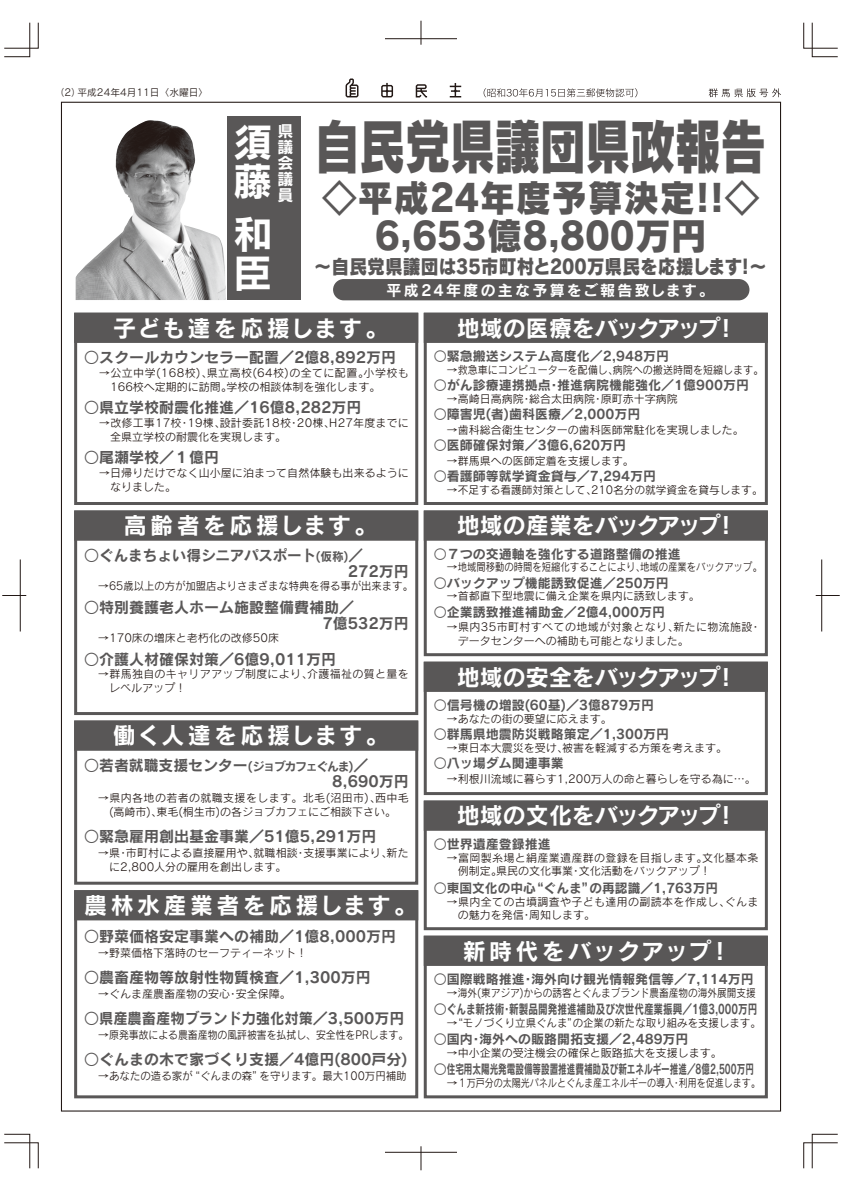
<style>
.page{position:relative;width:842px;height:1191px;background:#fff}
.page>*{position:absolute;margin:0;border:0;box-sizing:border-box;transform-origin:0 0}
.t1{font:59.9px "Rodin Pro EB";letter-spacing:-.03em;color:#595757;scale:.78 1}
.t2{font:39.2px/39.2px "Rodin Pro B";color:#fff}
.t3{font:37.4px/37.8px "Rodin Pro EB";color:#595757;text-align:center;scale:.96 1}
.t4{font:23px "Rodin Pro B";letter-spacing:-.01em;color:#fff}
.t5{font:23px "Rodin Pro B";letter-spacing:.15em;color:#fff}
.t6{font:23px "Rodin Pro B";letter-spacing:.08em;color:#fff}
.t7{font:23px "Rodin Pro B";letter-spacing:.09em;color:#fff}
.t8{font:23px "Rodin Pro B";letter-spacing:.06em;color:#fff}
.t9{font:23px "Rodin Pro B";letter-spacing:.145em;color:#fff}
.t10{font:19.8px "Rodin Pro EB";color:#595757;scale:.9 1}
.t11{font:16px/16px "Rodin Pro B";color:#fff;text-align:justify}
.t12{font:15px/16px "Rodin Pro B";color:#595757}
.t13{font:15px "Rodin Pro B";letter-spacing:.15em;color:#fff}
.t14{font:13px "Rodin Pro B";color:#595757}
.t15{font:11px/14px "Rodin Pro M";color:#221815}
.t16{font:11px/14px "Rodin Pro M";letter-spacing:.035em;color:#221815}
.t17{font:11px/13px "Rodin Pro M";letter-spacing:.03em;color:#221815}
.t18{font:11px/14px "Rodin Pro M";letter-spacing:.025em;color:#221815}
.t19{font:9.7px "Rodin Pro M";color:#221815}
.s1{font-size:12px}
</style>
<div class="page">
<div style="left:74px;top:313px;width:344px;height:192px;border:3px solid #595757"></div>
<div style="left:74px;top:313px;width:344px;height:30px;background:#595757"></div>
<div style="left:424px;top:313px;width:344px;height:192px;border:3px solid #595757"></div>
<div style="left:424px;top:313px;width:344px;height:30px;background:#595757"></div>
<div style="left:424px;top:510px;width:344px;height:146px;border:3px solid #595757"></div>
<div style="left:424px;top:510px;width:344px;height:31px;background:#595757;border:3px solid #595757"></div>
<div style="left:424px;top:661px;width:344px;height:134px;border:3px solid #595757"></div>
<div style="left:424px;top:661px;width:344px;height:31px;background:#595757;border:3px solid #595757"></div>
<div style="left:424px;top:800px;width:344px;height:130px;border:3px solid #595757"></div>
<div style="left:424px;top:800px;width:344px;height:30px;background:#595757;border:3px solid #595757"></div>
<div style="left:74px;top:510px;width:344px;height:205px;border:3px solid #595757"></div>
<div style="left:74px;top:510px;width:344px;height:31px;background:#595757;border:3px solid #595757"></div>
<div style="left:74px;top:720px;width:344px;height:164px;border:3px solid #595757"></div>
<div style="left:74px;top:720px;width:344px;height:30px;background:#595757;border:3px solid #595757"></div>
<div style="left:74px;top:890px;width:344px;height:208px;border:3px solid #595757"></div>
<div style="left:74px;top:890px;width:344px;height:30px;background:#595757"></div>
<div style="left:424px;top:935px;width:344px;height:163px;border:3px solid #595757"></div>
<div style="left:424px;top:935px;width:344px;height:31px;background:#595757;border:3px solid #595757"></div>
<div style="left:227px;top:116px;width:74px;height:184px;background:#595757"></div>
<img style="left:76px;top:120px;width:150px;height:180px">
<div style="left:333px;top:279px;width:416px;height:21px;background:#595757;border-radius:11px"></div>
<svg style="left:484px;top:88px;width:153px;height:9px"></svg>
<svg style="left:709px;top:88px;width:72px;height:9px"></svg>
<svg style="left:381px;top:83px;width:12px;height:14px"></svg>
<svg style="left:416px;top:84px;width:11px;height:13px"></svg>
<svg style="left:450px;top:83px;width:11px;height:14px"></svg>
<svg style="left:346px;top:78px;width:12px;height:19px"></svg>
<svg style="left:4px;top:1134px;width:35px;height:34px"></svg>
<svg style="left:4px;top:22px;width:35px;height:35px"></svg>
<svg style="left:803px;top:22px;width:35px;height:35px"></svg>
<svg style="left:803px;top:1134px;width:35px;height:34px"></svg>
<svg style="left:2px;top:595px;width:24px;height:1px"></svg>
<hr style="left:20px;top:559px;width:1px;height:72px;background:#221815">
<svg style="left:816px;top:595px;width:24px;height:1px"></svg>
<hr style="left:821px;top:559px;width:1px;height:72px;background:#221815">
<hr style="left:385px;top:39px;width:72px;height:1px;background:#221815">
<svg style="left:421px;top:21px;width:1px;height:24px"></svg>
<hr style="left:385px;top:1152px;width:72px;height:1px;background:#221815">
<svg style="left:421px;top:1146px;width:1px;height:24px"></svg>
<p class="t19" style="left:55px;top:86px;width:155px">（2）平成24年4月11日〈水曜日〉</p>
<h2 class="t2" style="left:233px;top:121px;width:40px">須藤</h2>
<h3 class="t11" style="left:277px;top:122px;width:17px">県議会議員</h3>
<h2 class="t2" style="left:233px;top:213px;width:39px">和臣</h2>
<h1 class="t1" style="left:314px;top:104px;width:581px">自民党県議団県政報告</h1>
<h3 class="t3" style="left:322px;top:177px;width:458px">◇平成24年度予算決定!!◇<br>6,653億8,800万円</h3>
<h3 class="t10" style="left:314px;top:253px;width:505px">～自民党県議団は35市町村と200万県民を応援します!～</h3>
<h3 class="t13" style="left:386px;top:280px;width:329px">平成24年度の主な予算をご報告致します。</h3>
<h3 class="t6" style="left:113px;top:312px;width:265px">子ども達を応援します｡</h3>
<h3 class="t12" style="left:84px;top:349px;width:313px">○スクールカウンセラー配置／2億8,892万円</h3>
<p class="t15" style="left:110px;top:365px;width:300px;text-indent:-11px">→公立中学(168校)､県立高校(64校)の全てに配置｡小学校も<br>166校へ定期的に訪問｡学校の相談体制を強化します。</p>
<h3 class="t12" style="left:84px;top:399px;width:279px">○県立学校耐震化推進／16億8,282万円</h3>
<p class="t15" style="left:110px;top:415px;width:300px;text-indent:-11px">→改修工事17校･19棟､設計委託18校･20棟､H27年度までに全県立学校の耐震化を実現します。</p>
<h3 class="t12" style="left:84px;top:449px;width:137px">○尾瀬学校／１億円</h3>
<p class="t15" style="left:110px;top:465px;width:300px;text-indent:-11px">→日帰りだけでなく山小屋に泊まって自然体験も出来るようになりました。</p>
<h3 class="t9" style="left:124px;top:510px;width:243px">高齢者を応援します｡</h3>
<h3 class="t12" style="left:333px;top:546px;width:78px;text-indent:-249px">○ぐんまちょい得シニアパスポート<span class="s1">(仮称)</span>／　272万円</h3>
<p class="t15" style="left:98px;top:579px;width:311px">→65歳以上の方が加盟店よりさまざまな特典を得る事が出来ます｡</p>
<h3 class="t12" style="left:307px;top:598px;width:103px;text-indent:-223px">○特別養護老人ホーム施設整備費補助／<br>　7億532万円</h3>
<p class="t15" style="left:98px;top:631px;width:182px">→170床の増床と老朽化の改修50床</p>
<h3 class="t12" style="left:84px;top:650px;width:253px">○介護人材確保対策／6億9,011万円</h3>
<p class="t18" style="left:109px;top:667px;width:301px;text-indent:-11px">→群馬独自のキャリアアップ制度により､介護福祉の質と量をレベルアップ！</p>
<h3 class="t7" style="left:113px;top:720px;width:265px">働く人達を応援します｡</h3>
<h3 class="t12" style="left:317px;top:756px;width:93px;text-indent:-233px">○若者就職支援センター<span class="s1">(ジョブカフェぐんま)</span>／　8,690万円</h3>
<p class="t16" style="left:98px;top:791px;width:312px;text-align:center">→県内各地の若者の就職支援をします。北毛(沼田市)､西中毛(高崎市)､東毛(桐生市)の各ジョブカフェにご相談下さい。</p>
<h3 class="t12" style="left:84px;top:827px;width:294px">○緊急雇用創出基金事業／51億5,291万円</h3>
<p class="t15" style="left:109px;top:846px;width:301px;text-indent:-11px">→県･市町村による直接雇用や､就職相談･支援事業により､新たに2,800人分の雇用を創出します。</p>
<h3 class="t5" style="left:84px;top:890px;width:322px">農林水産業者を応援します｡</h3>
<h3 class="t12" style="left:84px;top:927px;width:313px">○野菜価格安定事業への補助／1億8,000万円</h3>
<p class="t15" style="left:98px;top:945px;width:211px">→野菜価格下落時のセーフティーネット！</p>
<h3 class="t12" style="left:84px;top:968px;width:288px">○農畜産物等放射性物質検査／1,300万円</h3>
<p class="t15" style="left:98px;top:986px;width:194px">→ぐんま産農畜産物の安心･安全保障。</p>
<h3 class="t12" style="left:84px;top:1009px;width:322px">○県産農畜産物ブランド力強化対策／3,500万円</h3>
<p class="t15" style="left:98px;top:1027px;width:312px">→原発事故による農畜産物の風評被害を払拭し、安全性をPRします。</p>
<h3 class="t12" style="left:84px;top:1050px;width:325px">○ぐんまの木で家づくり支援／4億円(800戸分)</h3>
<p class="t15" style="left:98px;top:1068px;width:310px">→あなたの造る家が“ぐんまの森”を守ります。最大100万円補助</p>
<h3 class="t4" style="left:457px;top:312px;width:282px">地域の医療をバックアップ！</h3>
<p class="t14" style="left:434px;top:348px;width:237px">○緊急搬送システム高度化／2,948万円</p>
<p class="t15" style="left:447px;top:362px;width:313px">→救急車にコンピューターを配備し､病院への搬送時間を短縮します｡</p>
<p class="t14" style="left:434px;top:377px;width:317px">○がん診療連携拠点･推進病院機能強化／1億900万円</p>
<p class="t15" style="left:447px;top:391px;width:232px">→高崎日高病院･総合太田病院･原町赤十字病院</p>
<p class="t14" style="left:434px;top:406px;width:208px">○障害児(者)歯科医療／2,000万円</p>
<p class="t15" style="left:447px;top:422px;width:298px">→歯科総合衛生センターの歯科医師常駐化を実現しました。</p>
<p class="t14" style="left:434px;top:437px;width:194px">○医師確保対策／3億6,620万円</p>
<p class="t15" style="left:447px;top:453px;width:188px">→群馬県への医師定着を支援します。</p>
<p class="t14" style="left:434px;top:468px;width:224px">○看護師等就学資金貸与／7,294万円</p>
<p class="t15" style="left:447px;top:482px;width:312px">→不足する看護師対策として､210名分の就学資金を貸与します｡</p>
<h3 class="t4" style="left:457px;top:510px;width:282px">地域の産業をバックアップ！</h3>
<p class="t14" style="left:434px;top:545px;width:248px">○７つの交通軸を強化する道路整備の推進</p>
<p class="t15" style="left:447px;top:560px;width:312px">→地域間移動の時間を短縮化することにより､地域の産業をバックアップ｡</p>
<p class="t14" style="left:434px;top:574px;width:236px">○バックアップ機能誘致促進／250万円</p>
<p class="t15" style="left:447px;top:589px;width:254px">→首都直下型地震に備え企業を県内に誘致します。</p>
<p class="t14" style="left:434px;top:603px;width:233px">○企業誘致推進補助金／2億4,000万円</p>
<p class="t16" style="left:458px;top:620px;width:302px;text-indent:-11px">→県内35市町村すべての地域が対象となり､新たに物流施設･データセンターへの補助も可能となりました。</p>
<h3 class="t4" style="left:457px;top:661px;width:282px">地域の安全をバックアップ！</h3>
<p class="t14" style="left:434px;top:696px;width:222px">○信号機の増設(60基)／3億879万円</p>
<p class="t15" style="left:447px;top:711px;width:166px">→あなたの街の要望に応えます。</p>
<p class="t14" style="left:434px;top:725px;width:237px">○群馬県地震防災戦略策定／1,300万円</p>
<p class="t15" style="left:447px;top:740px;width:282px">→東日本大震災を受け､被害を軽減する方策を考えます。</p>
<p class="t14" style="left:434px;top:754px;width:131px">○八ッ場ダム関連事業</p>
<p class="t15" style="left:447px;top:771px;width:311px">→利根川流域に暮らす1,200万人の命と暮らしを守る為に…。</p>
<h3 class="t4" style="left:457px;top:800px;width:282px">地域の文化をバックアップ！</h3>
<p class="t14" style="left:434px;top:835px;width:118px">○世界遺産登録推進</p>
<p class="t17" style="left:458px;top:851px;width:302px;text-indent:-11px">→富岡製糸場と絹産業遺産群の登録を目指します｡文化基本条例制定｡県民の文化事業･文化活動をバックアップ！</p>
<p class="t14" style="left:434px;top:879px;width:286px">○東国文化の中心“ぐんま”の再認識／1,763万円</p>
<p class="t17" style="left:458px;top:895px;width:302px;text-indent:-11px">→県内全ての古墳調査や子ども達用の副読本を作成し､ぐんまの魅力を発信･周知します。</p>
<h3 class="t8" style="left:463px;top:935px;width:270px">新時代をバックアップ！</h3>
<p class="t14" style="left:434px;top:970px;width:321px">○国際戦略推進･海外向け観光情報発信等／7,114万円</p>
<p class="t15" style="left:447px;top:985px;width:311px">→海外(東アジア)からの誘客とぐんまブランド農畜産物の海外展開支援</p>
<p class="t14" style="left:434px;top:1000px;width:325px">○ぐんま新技術･新製品開発推進補助及び次世代産業振興／1億3,000万円</p>
<p class="t15" style="left:447px;top:1015px;width:316px">→“モノづくり立県ぐんま”の企業の新たな取り組みを支援します。</p>
<p class="t14" style="left:434px;top:1030px;width:256px">○国内･海外への販路開拓支援／2,489万円</p>
<p class="t15" style="left:447px;top:1045px;width:276px">→中小企業の受注機会の確保と販路拡大を支援します。</p>
<p class="t14" style="left:434px;top:1060px;width:322px">○住宅用太陽光発電設備等設置推進費補助及び新エネルギー推進／8億2,500万円</p>
<p class="t15" style="left:447px;top:1075px;width:310px">→１万戸分の太陽光パネルとぐんま産エネルギーの導入･利用を促進します｡</p>
</div>
